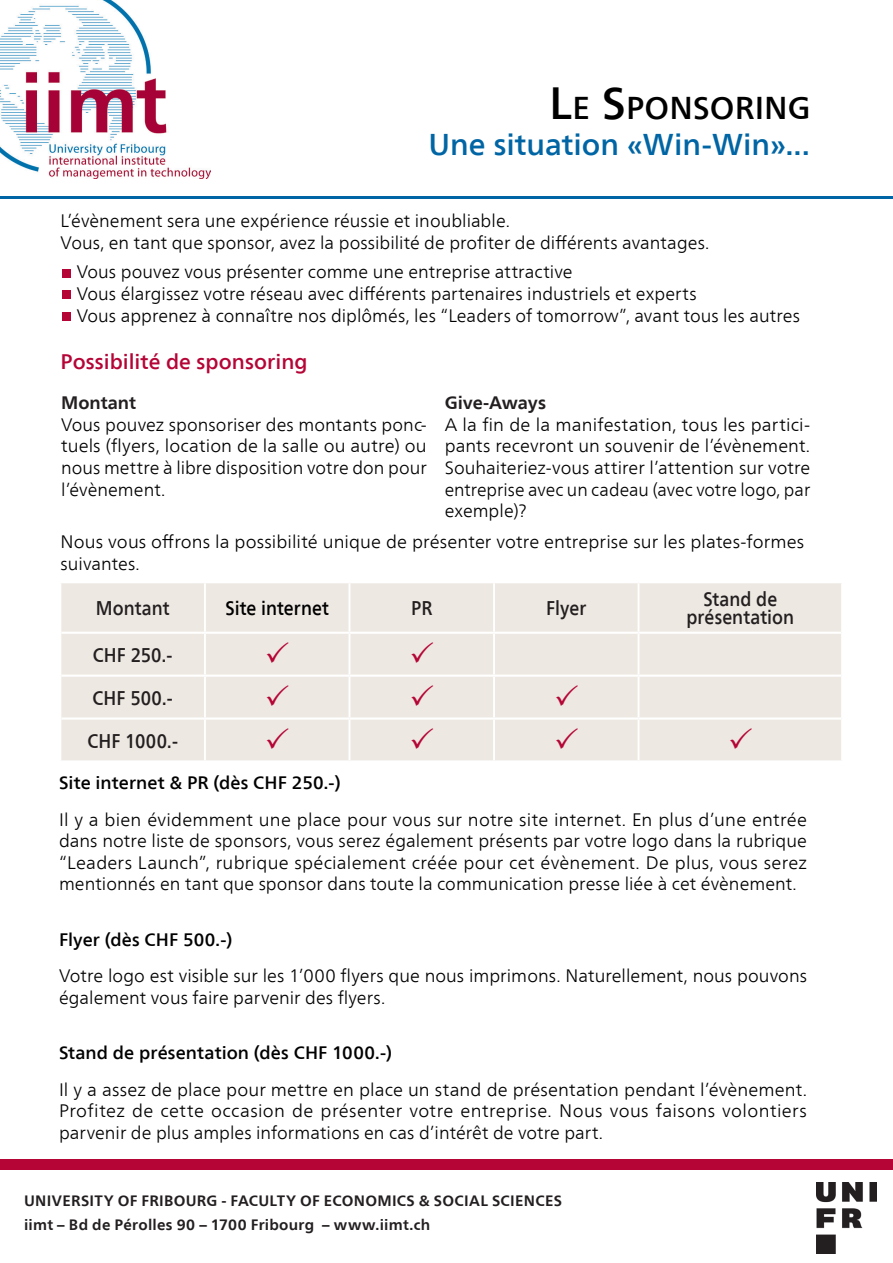
<style>
.page{position:relative;width:893px;height:1263px;background:#fff}
.page>*{position:absolute;margin:0;border:0;box-sizing:border-box;transform-origin:0 0}
.t1{font:500 31.5px "Frutiger Neue LT Com";letter-spacing:.005em;color:#000}
.t2{font:500 30px "Frutiger Neue LT Com";color:#0065a4}
.t3{font:500 21px "Frutiger Neue LT Com";letter-spacing:.005em;color:#b50536}
.t4{font:500 19.8px "Frutiger Neue LT Com";letter-spacing:.005em;color:#231f20;scale:.89 1}
.t5{font:500 19.8px "Frutiger Neue LT Com";letter-spacing:.005em;color:#000;scale:.89 1}
.t6{font:300 18px/21.6px "Frutiger Neue LT Com";color:#000;text-align:justify}
.t7{font:500 18px "Frutiger Neue LT Com";letter-spacing:.005em;color:#000}
.t8{font:700 18px "Frutiger Neue LT Com";color:#231f20}
.t9{font:700 15px/24px "Frutiger Neue LT Com";letter-spacing:.02em;color:#231f20}
.s1{font-size:45px}
</style>
<div class="page">
<hr style="left:0;top:196px;width:893px;height:3px;background:#0065a4">
<img style="left:0;top:0;width:211px;height:179px">
<div style="left:0;top:1159px;width:893px;height:10px;background:#b50536"></div>
<img style="left:816px;top:1182px;width:60px;height:71px">
<div style="left:62px;top:269px;width:9px;height:9px;background:#b50536"></div>
<div style="left:62px;top:312px;width:9px;height:9px;background:#b50536"></div>
<div style="left:62px;top:290px;width:9px;height:9px;background:#b50536"></div>
<div style="left:61px;top:583px;width:780px;height:177px;background:#ede8e1"></div>
<hr style="left:61px;top:632px;width:144px;height:2px;background:#fff">
<hr style="left:205px;top:632px;width:144px;height:2px;background:#fff">
<hr style="left:349px;top:632px;width:145px;height:2px;background:#fff">
<hr style="left:494px;top:632px;width:145px;height:2px;background:#fff">
<hr style="left:639px;top:632px;width:202px;height:2px;background:#fff">
<hr style="left:61px;top:674px;width:144px;height:3px;background:#fff">
<hr style="left:205px;top:674px;width:144px;height:3px;background:#fff">
<hr style="left:349px;top:674px;width:145px;height:3px;background:#fff">
<hr style="left:494px;top:674px;width:145px;height:3px;background:#fff">
<hr style="left:639px;top:674px;width:202px;height:3px;background:#fff">
<hr style="left:61px;top:717px;width:144px;height:3px;background:#fff">
<hr style="left:205px;top:717px;width:144px;height:3px;background:#fff">
<hr style="left:349px;top:717px;width:145px;height:3px;background:#fff">
<hr style="left:494px;top:717px;width:145px;height:3px;background:#fff">
<hr style="left:639px;top:717px;width:202px;height:3px;background:#fff">
<hr style="left:204px;top:583px;width:2px;height:49px;background:#fff">
<hr style="left:348px;top:583px;width:2px;height:49px;background:#fff">
<hr style="left:493px;top:583px;width:2px;height:49px;background:#fff">
<hr style="left:638px;top:583px;width:1px;height:49px;background:#fff">
<hr style="left:204px;top:634px;width:2px;height:40px;background:#fff">
<hr style="left:348px;top:634px;width:2px;height:40px;background:#fff">
<hr style="left:493px;top:634px;width:2px;height:40px;background:#fff">
<hr style="left:638px;top:634px;width:1px;height:40px;background:#fff">
<hr style="left:204px;top:677px;width:2px;height:40px;background:#fff">
<hr style="left:348px;top:677px;width:2px;height:40px;background:#fff">
<hr style="left:493px;top:677px;width:2px;height:40px;background:#fff">
<hr style="left:638px;top:677px;width:1px;height:40px;background:#fff">
<hr style="left:204px;top:720px;width:2px;height:40px;background:#fff">
<hr style="left:348px;top:720px;width:2px;height:40px;background:#fff">
<hr style="left:493px;top:720px;width:2px;height:40px;background:#fff">
<hr style="left:638px;top:720px;width:1px;height:40px;background:#fff">
<svg style="left:267px;top:641px;width:22px;height:21px"></svg>
<svg style="left:411px;top:641px;width:22px;height:21px"></svg>
<svg style="left:267px;top:684px;width:22px;height:21px"></svg>
<svg style="left:411px;top:684px;width:22px;height:21px"></svg>
<svg style="left:556px;top:684px;width:22px;height:21px"></svg>
<svg style="left:267px;top:727px;width:22px;height:21px"></svg>
<svg style="left:411px;top:727px;width:22px;height:21px"></svg>
<svg style="left:556px;top:727px;width:22px;height:21px"></svg>
<svg style="left:730px;top:727px;width:22px;height:21px"></svg>
<p class="t1" style="left:549px;top:89px;width:263px"><span class="s1">L</span>E <span class="s1">S</span>PONSORING</p>
<p class="t2" style="left:428px;top:126px;width:383px">Une situation «Win-Win»...</p>
<p class="t6" style="left:61px;top:210px;width:451px">L’évènement sera une expérience réussie et inoubliable.</p>
<p class="t6" style="left:61px;top:232px;width:650px">Vous, en tant que sponsor, avez la possibilité de profiter de différents avantages.</p>
<p class="t6" style="left:77px;top:261px;width:497px">Vous pouvez vous présenter comme une entreprise attractive</p>
<p class="t6" style="left:77px;top:283px;width:621px">Vous élargissez votre réseau avec différents partenaires industriels et experts</p>
<p class="t6" style="left:77px;top:304px;width:725px">Vous apprenez à connaître nos diplômés, les “Leaders of tomorrow”, avant tous les autres</p>
<p class="t3" style="left:61px;top:349px;width:249px">Possibilité de sponsoring</p>
<p class="t8" style="left:61px;top:392px;width:76px">Montant</p>
<p class="t6" style="left:61px;top:413px;width:367px">Vous pouvez sponsoriser des montants ponc&shy;tuels (flyers, location de la salle ou autre) ou nous mettre à libre disposition votre don pour l’évènement.</p>
<p class="t8" style="left:445px;top:392px;width:103px">Give-Aways</p>
<p class="t6" style="left:445px;top:413px;width:367px">A la fin de la manifestation, tous les partici&shy;pants recevront un souvenir de l’évènement.<br>Souhaiteriez-vous attirer l’attention sur votre entreprise avec un cadeau (avec votre logo, par exemple)?</p>
<p class="t6" style="left:61px;top:531px;width:745px">Nous vous offrons la possibilité unique de présenter votre entreprise sur les plates-formes suivantes.</p>
<p class="t4" style="left:96px;top:596px;width:85px">Montant</p>
<p class="t5" style="left:225px;top:596px;width:118px">Site internet</p>
<p class="t4" style="left:411px;top:596px;width:25px">PR</p>
<p class="t4" style="left:546px;top:596px;width:47px">Flyer</p>
<p class="t4" style="left:93px;top:643px;width:91px">CHF 250.-</p>
<p class="t4" style="left:92px;top:686px;width:92px">CHF 500.-</p>
<p class="t4" style="left:87px;top:729px;width:103px">CHF 1000.-</p>
<p class="t4" style="left:703px;top:587px;width:84px">Stand de</p>
<p class="t4" style="left:686px;top:605px;width:123px">présentation</p>
<p class="t7" style="left:59px;top:772px;width:283px">Site internet &amp; PR (dès CHF 250.-)</p>
<p class="t6" style="left:59px;top:808px;width:749px">Il y a bien évidemment une place pour vous sur notre site internet. En plus d’une entrée dans notre liste de sponsors, vous serez également présents par votre logo dans la rubrique “Leaders Launch”, rubrique spécialement créée pour cet évènement. De plus, vous serez mentionnés en tant que sponsor dans toute la communication presse liée à cet évènement.</p>
<p class="t7" style="left:59px;top:928px;width:175px">Flyer (dès CHF 500.-)</p>
<p class="t6" style="left:59px;top:965px;width:749px">Votre logo est visible sur les 1’000 flyers que nous imprimons. Naturellement, nous pouvons également vous faire parvenir des flyers.</p>
<p class="t7" style="left:59px;top:1042px;width:335px">Stand de présentation (dès CHF 1000.-)</p>
<p class="t6" style="left:59px;top:1078px;width:749px">Il y a assez de place pour mettre en place un stand de présentation pendant l’évènement.<br>Profitez de cette occasion de présenter votre entreprise. Nous vous faisons volontiers parvenir de plus amples informations en cas d’intérêt de votre part.</p>
<p class="t9" style="left:24px;top:1188px;width:539px">UNIVERSITY OF FRIBOURG - FACULTY OF ECONOMICS &amp; SOCIAL SCIENCES iimt – Bd de Pérolles 90 – 1700 Fribourg – www.iimt.ch</p>
</div>
